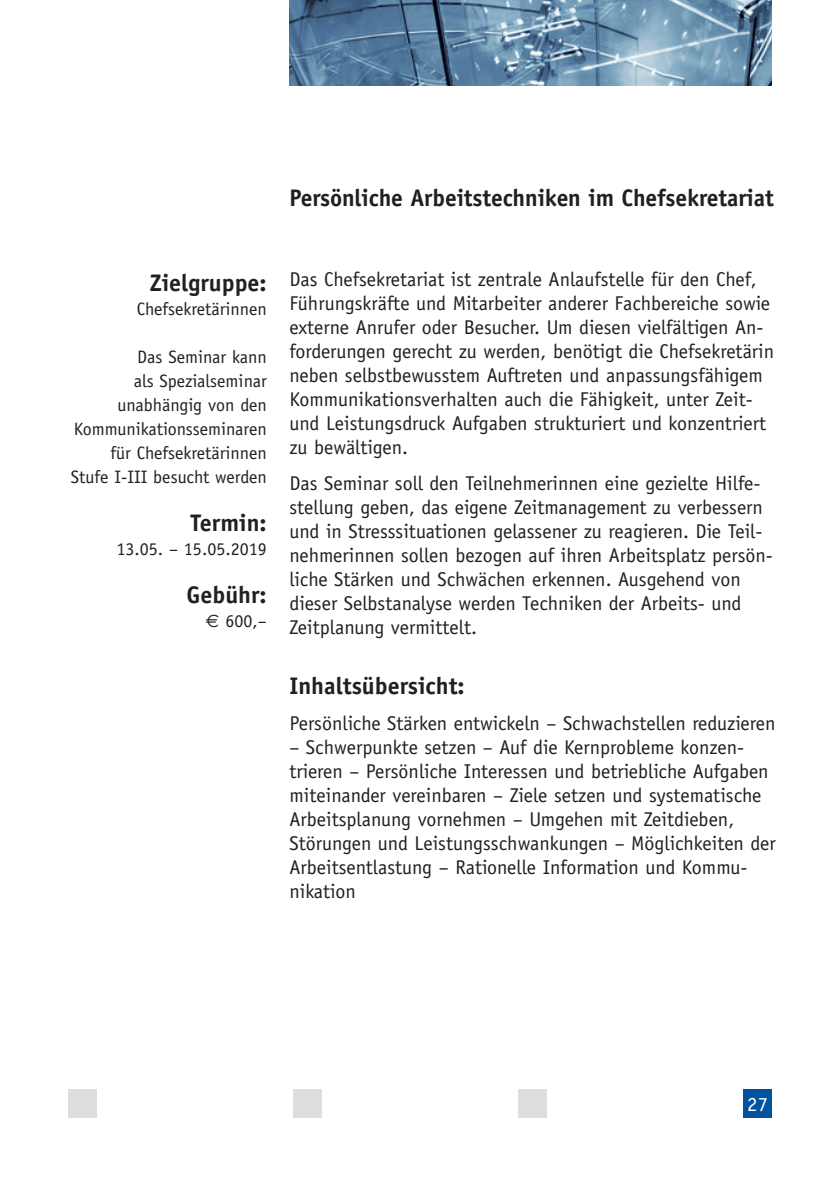
<style>
.page{position:relative;width:840px;height:1191px;background:#fff}
.page>*{position:absolute;margin:0;border:0;box-sizing:border-box;transform-origin:0 0}
.t1{font:700 24px "Officina Sans";letter-spacing:-.005em;color:#231f20}
.t2{font:20px/24px "Officina Sans";color:#231f20}
.t3{font:20px "Officina Sans";color:#fff}
.t4{font:18px/24px "Officina Sans";color:#231f20;text-align:right}
.s1{font-family:"Euro Sans"}
</style>
<div class="page">
<div style="left:743px;top:1089px;width:28px;height:28px;background:#0153a0"></div>
<div style="left:68px;top:1089px;width:28px;height:28px;background:#dcdddf"></div>
<div style="left:293px;top:1089px;width:28px;height:28px;background:#dcdddf"></div>
<div style="left:518px;top:1089px;width:28px;height:28px;background:#dcdddf"></div>
<img style="left:289px;top:0;width:482px;height:85px">
<p class="t1" style="left:289px;top:183px;width:485px">Persönliche Arbeitstechniken im Chefsekretariat</p>
<p class="t1" style="left:150px;top:268px;width:118px">Zielgruppe:</p>
<p class="t4" style="left:137px;top:297px;width:131px">Chefsekretärinnen</p>
<p class="t4" style="left:71px;top:345px;width:197px">Das Seminar kann<br>als Spezialseminar unabhängig von den<br>Kommunikationsseminaren für Chefsekretärinnen<br>Stufe I-III besucht werden</p>
<p class="t1" style="left:190px;top:508px;width:78px">Termin:</p>
<p class="t4" style="left:116px;top:537px;width:152px">13.05. – 15.05.2019</p>
<p class="t1" style="left:186px;top:580px;width:81px">Gebühr:</p>
<p class="t4" style="left:206px;top:609px;width:62px"><span class="s1">?</span> 600,–</p>
<p class="t2" style="left:289px;top:267px;width:486px">Das Chefsekretariat ist zentrale Anlaufstelle für den Chef, Führungskräfte und Mitarbeiter anderer Fachbereiche sowie externe Anrufer oder Besucher. Um diesen vielfältigen An&shy;forderungen gerecht zu werden, benötigt die Chefsekretärin neben selbstbewusstem Auftreten und anpassungsfähigem Kommunikationsverhalten auch die Fähigkeit, unter Zeit&shy;und Leistungsdruck Aufgaben strukturiert und konzentriert zu bewältigen.</p>
<p class="t2" style="left:289px;top:471px;width:484px">Das Seminar soll den Teilnehmerinnen eine gezielte Hilfe&shy;stellung geben, das eigene Zeitmanagement zu verbessern und in Stresssituationen gelassener zu reagieren. Die Teil&shy;nehmerinnen sollen bezogen auf ihren Arbeitsplatz persön&shy;liche Stärken und Schwächen erkennen. Ausgehend von dieser Selbstanalyse werden Techniken der Arbeits- und Zeitplanung vermittelt.</p>
<p class="t1" style="left:289px;top:671px;width:177px">Inhaltsübersicht:</p>
<p class="t2" style="left:289px;top:711px;width:487px">Persönliche Stärken entwickeln – Schwachstellen reduzieren</p>
<p class="t2" style="left:289px;top:735px;width:487px">– Schwerpunkte setzen – Auf die Kernprobleme konzen&shy;trieren – Persönliche Interessen und betriebliche Aufgaben miteinander vereinbaren – Ziele setzen und systematische Arbeitsplanung vornehmen – Umgehen mit Zeitdieben, Störungen und Leistungsschwankungen – Möglichkeiten der Arbeitsentlastung – Rationelle Information und Kommu&shy;nikation</p>
<p class="t3" style="left:746px;top:1092px;width:22px">27</p>
</div>
